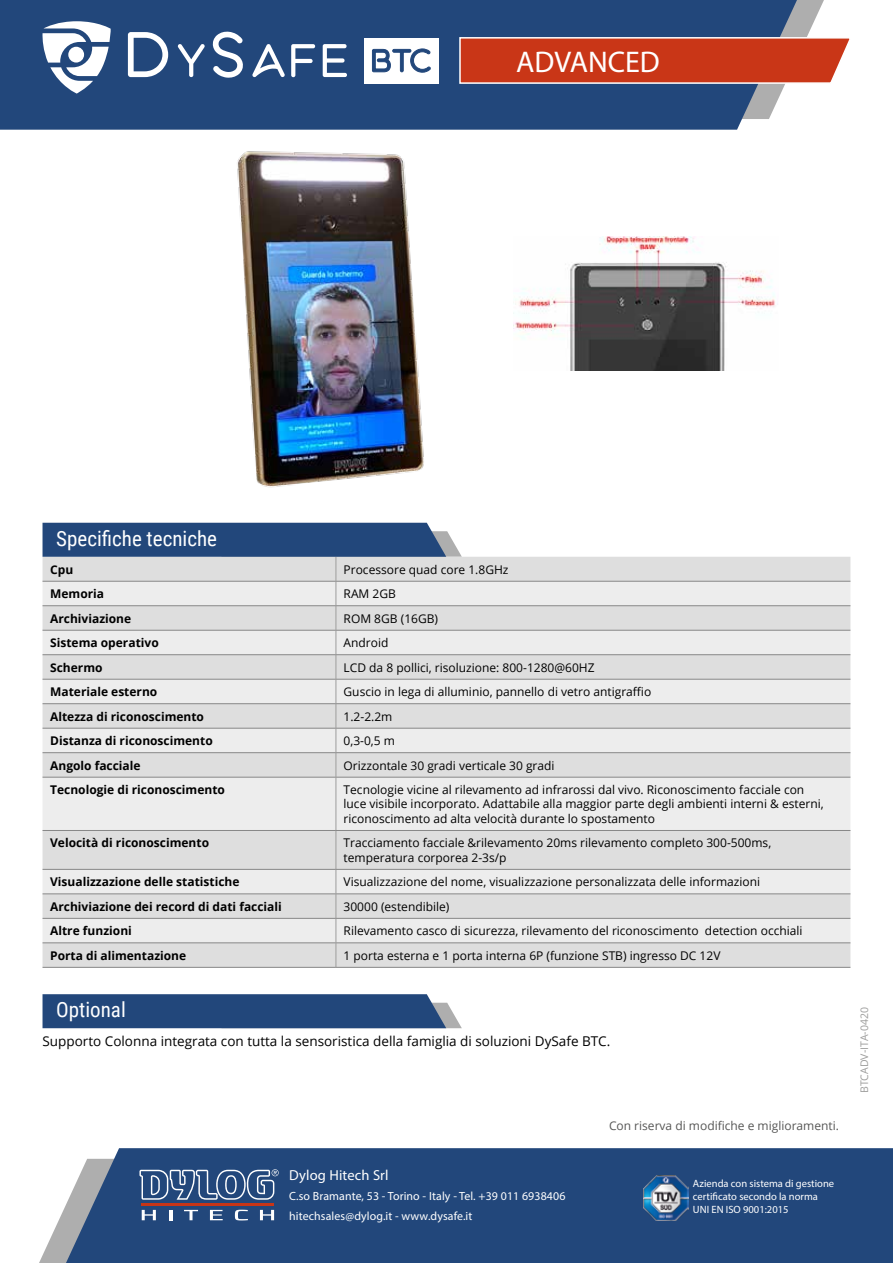
<style>
.page{position:relative;width:893px;height:1263px;background:#fff}
.page>*{position:absolute;margin:0;border:0;box-sizing:border-box;transform-origin:0 0}
.t1{font:30px "Myriad Pro";color:#fff}
.t2{font:21px "Roboto Condensed";color:#fff}
.t3{font:14.55px "Myriad Pro";letter-spacing:.01em;color:#fff}
.t4{font:13.5px "Open Sans";color:#000}
.t5{font:12px/14.4px "Open Sans";color:#000}
.t6{font:700 12px "Open Sans";color:#000}
.t7{font:12px "Open Sans";color:#575756}
.t8{font:11.85px/20.1px "Myriad Pro";letter-spacing:.01em;color:#fff}
.t9{font:10.5px/12.6px "Myriad Pro";color:#fff}
.t10{font:10.5px "Open Sans";color:#9d9d9c}
</style>
<div class="page">
<svg style="left:39px;top:1205px;width:27px;height:58px"></svg>
<div style="left:66px;top:1148px;width:827px;height:115px;background:#22477b"></div>
<svg style="left:43px;top:557px;width:807px;height:410px;background:#dcdcdc"></svg>
<svg style="left:43px;top:582px;width:807px;height:360px;background:#e5e5e5"></svg>
<hr style="left:336px;top:777px;width:1px;height:53px;background:#9d9d9c">
<hr style="left:336px;top:831px;width:1px;height:38px;background:#9d9d9c">
<svg style="left:336px;top:870px;width:1px;height:97px"></svg>
<hr style="left:336px;top:581px;width:514px;height:1px;background:#878787">
<hr style="left:336px;top:605px;width:514px;height:1px;background:#878787">
<hr style="left:336px;top:630px;width:514px;height:1px;background:#878787">
<hr style="left:336px;top:654px;width:514px;height:1px;background:#878787">
<hr style="left:336px;top:679px;width:514px;height:1px;background:#878787">
<hr style="left:336px;top:703px;width:514px;height:1px;background:#878787">
<hr style="left:336px;top:728px;width:514px;height:1px;background:#878787">
<hr style="left:336px;top:752px;width:514px;height:1px;background:#878787">
<hr style="left:43px;top:777px;width:293px;height:1px;background:#878787">
<hr style="left:336px;top:777px;width:514px;height:1px;background:#878787">
<hr style="left:43px;top:830px;width:293px;height:1px;background:#878787">
<hr style="left:336px;top:830px;width:514px;height:1px;background:#878787">
<hr style="left:43px;top:869px;width:293px;height:1px;background:#878787">
<hr style="left:336px;top:869px;width:514px;height:1px;background:#878787">
<hr style="left:43px;top:893px;width:293px;height:1px;background:#878787">
<hr style="left:336px;top:893px;width:514px;height:1px;background:#878787">
<hr style="left:43px;top:918px;width:293px;height:1px;background:#878787">
<hr style="left:336px;top:918px;width:514px;height:1px;background:#878787">
<hr style="left:43px;top:942px;width:293px;height:1px;background:#878787">
<hr style="left:336px;top:942px;width:514px;height:1px;background:#878787">
<hr style="left:43px;top:967px;width:293px;height:1px;background:#878787">
<hr style="left:336px;top:967px;width:514px;height:1px;background:#878787">
<svg style="left:43px;top:523px;width:419px;height:254px;background:#c9cdd4"></svg>
<hr style="left:141px;top:1203px;width:133px;height:3px;background:#c73517">
<svg style="left:142px;top:1210px;width:14px;height:10px"></svg>
<svg style="left:169px;top:1210px;width:3px;height:10px"></svg>
<svg style="left:184px;top:1210px;width:14px;height:10px"></svg>
<svg style="left:210px;top:1210px;width:13px;height:10px"></svg>
<svg style="left:235px;top:1210px;width:13px;height:10px"></svg>
<svg style="left:260px;top:1210px;width:14px;height:10px"></svg>
<svg style="left:139px;top:1169px;width:140px;height:31px;background:#526f98"></svg>
<img style="left:643px;top:1175px;width:45px;height:45px">
<div style="left:0;top:0;width:797px;height:130px;background:#22477b"></div>
<img style="left:513px;top:236px;width:262px;height:135px">
<svg style="left:42px;top:21px;width:69px;height:73px"></svg>
<div style="left:68px;top:47px;width:16px;height:16px;background:#fff;border-radius:50%"></div>
<svg style="left:128px;top:32px;width:40px;height:45px"></svg>
<svg style="left:178px;top:44px;width:27px;height:33px"></svg>
<svg style="left:213px;top:31px;width:30px;height:47px"></svg>
<svg style="left:252px;top:44px;width:33px;height:33px"></svg>
<svg style="left:291px;top:44px;width:24px;height:33px"></svg>
<svg style="left:323px;top:44px;width:24px;height:33px"></svg>
<div style="left:364px;top:38px;width:74px;height:45px;background:#fff"></div>
<svg style="left:372px;top:48px;width:59px;height:25px"></svg>
<svg style="left:458px;top:36px;width:392px;height:49px;background:#c5482f"></svg>
<svg style="left:43px;top:994px;width:419px;height:34px;background:#2e5181"></svg>
<img style="left:237px;top:151px;width:187px;height:337px">
<h1 class="t1" style="left:516px;top:44px;width:145px">ADVANCED</h1>
<h2 class="t2" style="left:56px;top:524px;width:162px">Specifiche tecniche</h2>
<p class="t6" style="left:50px;top:561px;width:25px">Cpu</p>
<p class="t5" style="left:344px;top:562px;width:166px">Processore quad core 1.8GHz</p>
<p class="t6" style="left:50px;top:585px;width:55px">Memoria</p>
<p class="t5" style="left:344px;top:586px;width:54px">RAM 2GB</p>
<p class="t6" style="left:50px;top:610px;width:83px">Archiviazione</p>
<p class="t5" style="left:344px;top:611px;width:96px">ROM 8GB (16GB)</p>
<p class="t6" style="left:50px;top:634px;width:110px">Sistema operativo</p>
<p class="t5" style="left:344px;top:635px;width:46px">Android</p>
<p class="t6" style="left:50px;top:659px;width:54px">Schermo</p>
<p class="t5" style="left:344px;top:660px;width:253px">LCD da 8 pollici, risoluzione: 800-1280@60HZ</p>
<p class="t6" style="left:50px;top:683px;width:109px">Materiale esterno</p>
<p class="t5" style="left:344px;top:684px;width:309px">Guscio in lega di alluminio, pannello di vetro antigraffio</p>
<p class="t6" style="left:50px;top:708px;width:155px">Altezza di riconoscimento</p>
<p class="t5" style="left:344px;top:709px;width:50px">1.2-2.2m</p>
<p class="t6" style="left:50px;top:732px;width:164px">Distanza di riconoscimento</p>
<p class="t5" style="left:344px;top:733px;width:53px">0,3-0,5 m</p>
<p class="t6" style="left:50px;top:757px;width:92px">Angolo facciale</p>
<p class="t5" style="left:344px;top:758px;width:212px">Orizzontale 30 gradi verticale 30 gradi</p>
<p class="t6" style="left:50px;top:781px;width:176px">Tecnologie di riconoscimento</p>
<p class="t5" style="left:344px;top:782px;width:482px">Tecnologie vicine al rilevamento ad infrarossi dal vivo. Riconoscimento facciale con luce visibile incorporato. Adattabile alla maggior parte degli ambienti interni &amp; esterni, riconoscimento ad alta velocità durante lo spostamento</p>
<p class="t6" style="left:50px;top:834px;width:160px">Velocità di riconoscimento</p>
<p class="t5" style="left:344px;top:835px;width:429px">Tracciamento facciale &amp;rilevamento 20ms rilevamento completo 300-500ms, temperatura corporea 2-3s/p</p>
<p class="t6" style="left:50px;top:873px;width:191px">Visualizzazione delle statistiche</p>
<p class="t5" style="left:344px;top:874px;width:418px">Visualizzazione del nome, visualizzazione personalizzata delle informazioni</p>
<p class="t6" style="left:50px;top:898px;width:233px">Archiviazione dei record di dati facciali</p>
<p class="t5" style="left:344px;top:899px;width:107px">30000 (estendibile)</p>
<p class="t6" style="left:50px;top:922px;width:83px">Altre funzioni</p>
<p class="t5" style="left:344px;top:923px;width:460px">Rilevamento casco di sicurezza, rilevamento del riconoscimento detection occhiali</p>
<p class="t6" style="left:50px;top:947px;width:138px">Porta di alimentazione</p>
<p class="t5" style="left:344px;top:948px;width:378px">1 porta esterna e 1 porta interna 6P (funzione STB) ingresso DC 12V</p>
<h2 class="t2" style="left:56px;top:995px;width:71px">Optional</h2>
<p class="t4" style="left:43px;top:1032px;width:569px">Supporto Colonna integrata con tutta la sensoristica della famiglia di soluzioni DySafe BTC.</p>
<p class="t3" style="left:289px;top:1166px;width:101px">Dylog Hitech Srl</p>
<p class="t8" style="left:289px;top:1186px;width:278px">C.so Bramante, 53 - Torino - Italy - Tel. +39 011 6938406 hitechsales@dylog.it - www.dysafe.it</p>
<p class="t7" style="left:609px;top:1118px;width:231px">Con riserva di modifiche e miglioramenti.</p>
<p class="t9" style="left:693px;top:1177px;width:143px">Azienda con sistema di gestione certificato secondo la norma<br>UNI EN ISO 9001:2015</p>
<p class="t10" style="left:857px;top:1093px;width:87px;rotate:-90deg">BTCADV-ITA-0420</p>
</div>
